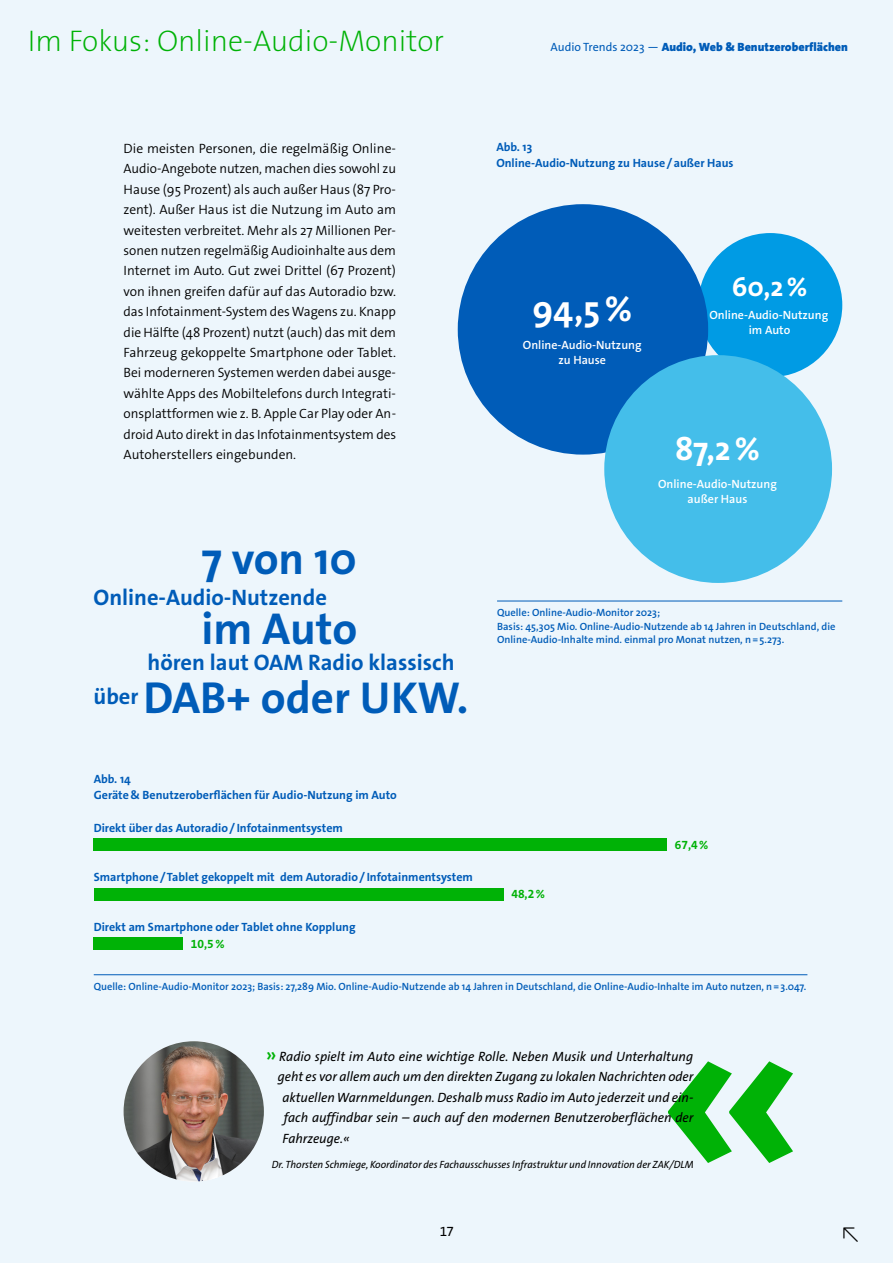
<style>
.page{position:relative;width:893px;height:1263px;background:#edf6fc}
.page>*{position:absolute;margin:0;border:0;box-sizing:border-box;transform-origin:0 0}
.t1{font:700 45px "The Sans Os F";color:#005cb8}
.Abb_zentriert_weiß{font:700 36px "The Sans Os F";color:#fff}
.Abb_zentriert_weiß-2{font:700 33px "The Sans Os F";color:#fff}
.Neu_Überschrift_Seiten{font:200 30px "The Sans Os F";color:#00b206}
.Abb_zentriert_weiß-3{font:700 27px "The Sans Os F";color:#fff}
.t2{font:700 22.5px "The Sans Os F";color:#005cb8}
.Fließtext{font:300 13.5px/20.4px "The Sans Os F";color:#000;text-align:justify}
.NEU_Zitat{font:italic 13.5px "The Sans Os F";color:#000}
.t3{font:13.5px "The Sans Os F";color:#000}
.Tabellenziffern{font:700 12px "The Sans Os F";color:#005cb8}
.NEU_Abbildungen_Head{font:700 12px "The Sans Os F";color:#005cb8}
.Abb_8Pt_zentriert{font:600 12px/15px "The Sans Os F";color:#fff;text-align:center}
.t4{font:900 12px "The Sans Os F";color:#005cb8}
.Tabellenziffern-2{font:700 12px "The Sans Os F";color:#00b206}
.NEU_Abb_Wort{font:700 12px "The Sans Os F";color:#005cb8}
.NEU_Legende_blau_7PT{font:600 10.5px/13.5px "The Sans Os F";color:#005cb8}
.NEU_Autor{font:italic 10.5px "The Sans Os F";color:#000}
.s1{font-weight:400}
.s2{font-weight:600;font-style:normal;font-size:21px;color:#00b206}
</style>
<div class="page">
<svg style="left:668px;top:1061px;width:125px;height:102px"></svg>
<img style="left:124px;top:1041px;width:140px;height:140px;border-radius:70px">
<hr style="left:497px;top:601px;width:345px;height:1px;background:#005cb8">
<div style="left:698px;top:233px;width:144px;height:144px;background:#009be4;border-radius:50%"></div>
<div style="left:458px;top:204px;width:250px;height:251px;background:#005cb8;border-radius:50%"></div>
<div style="left:604px;top:355px;width:228px;height:228px;background:#44beea;border-radius:50%"></div>
<hr style="left:94px;top:974px;width:713px;height:1px;background:#005cb8">
<div style="left:94px;top:838px;width:573px;height:13px;background:#00b206"></div>
<div style="left:94px;top:888px;width:410px;height:12px;background:#00b206"></div>
<div style="left:94px;top:937px;width:89px;height:13px;background:#00b206"></div>
<p class="Neu_Überschrift_Seiten" style="left:28px;top:21px;width:418px">Im Fokus: Online-Audio-Monitor</p>
<p class="t4" style="left:550px;top:39px;width:299px"><span class="s1">Audio Trends 2023 —</span> Audio, Web &amp; Benutzeroberflächen</p>
<p class="Fließtext" style="left:124px;top:138px;width:274px">Die meisten Personen, die regelmäßig Online-Audio-Angebote nutzen, machen dies sowohl zu Hause (95 Prozent) als auch außer Haus (87 Pro&shy;zent). Außer Haus ist die Nutzung im Auto am weitesten verbreitet. Mehr als 27 Millionen Per&shy;sonen nutzen regelmäßig Audioinhalte aus dem Internet im Auto. Gut zwei Drittel (67 Prozent) von ihnen greifen dafür auf das Autoradio bzw. das Infotainment-System des Wagens zu. Knapp die Hälfte (48 Prozent) nutzt (auch) das mit dem Fahrzeug gekoppelte Smartphone oder Tablet.<br>Bei moderneren Systemen werden dabei ausge&shy;wählte Apps des Mobiltelefons durch Integrati&shy;onsplattformen wie z. B. Apple Car Play oder An&shy;droid Auto direkt in das Infotainmentsystem des Autoherstellers eingebunden.</p>
<p class="NEU_Abb_Wort" style="left:496px;top:140px;width:37px">Abb. 13</p>
<p class="NEU_Abbildungen_Head" style="left:496px;top:155px;width:239px">Online-Audio-Nutzung zu Hause/außer Haus</p>
<p class="Abb_zentriert_weiß-3" style="left:732px;top:269px;width:77px">60,2%</p>
<p class="Abb_8Pt_zentriert" style="left:709px;top:308px;width:120px">Online-Audio-Nutzung im Auto</p>
<p class="Abb_zentriert_weiß" style="left:532px;top:286px;width:101px">94,5%</p>
<p class="Abb_8Pt_zentriert" style="left:523px;top:338px;width:120px">Online-Audio-Nutzung zu Hause</p>
<p class="Abb_zentriert_weiß-2" style="left:675px;top:427px;width:87px">87,2%</p>
<p class="Abb_8Pt_zentriert" style="left:658px;top:476px;width:120px">Online-Audio-Nutzung außer Haus</p>
<p class="t1" style="left:202px;top:529px;width:157px">7 von 10</p>
<p class="t2" style="left:94px;top:583px;width:235px">Online-Audio-Nutzende</p>
<p class="t1" style="left:202px;top:600px;width:157px">im Auto</p>
<p class="t2" style="left:148px;top:648px;width:308px">hören laut OAM Radio klassisch</p>
<p class="t1" style="left:94px;top:669px;width:372px"><sup>über</sup> DAB+ oder UKW.</p>
<p class="NEU_Abb_Wort" style="left:94px;top:771px;width:39px">Abb. 14</p>
<p class="NEU_Abbildungen_Head" style="left:94px;top:787px;width:305px">Geräte&amp; Benutzeroberflächen für Audio-Nutzung im Auto</p>
<p class="Tabellenziffern" style="left:94px;top:820px;width:251px">Direkt über das Autoradio/ Infotainmentsystem</p>
<p class="Tabellenziffern" style="left:94px;top:869px;width:381px">Smartphone/Tablet gekoppelt mit dem Autoradio/ Infotainmentsystem</p>
<p class="Tabellenziffern" style="left:94px;top:919px;width:263px">Direkt am Smartphone oder Tablet ohne Kopplung</p>
<p class="Tabellenziffern-2" style="left:191px;top:937px;width:35px">10,5%</p>
<p class="NEU_Legende_blau_7PT" style="left:497px;top:606px;width:340px">Quelle: Online-Audio-Monitor 2023;<br>Basis: 45,305 Mio. Online-Audio-Nutzende ab 14 Jahren in Deutschland, die<br>Online-Audio-Inhalte mind. einmal pro Monat nutzen, n=5.273.</p>
<p class="Tabellenziffern-2" style="left:511px;top:887px;width:35px">48,2%</p>
<p class="Tabellenziffern-2" style="left:675px;top:838px;width:35px">67,4%</p>
<p class="NEU_Legende_blau_7PT" style="left:94px;top:980px;width:714px">Quelle: Online-Audio-Monitor 2023; Basis: 27,289 Mio. Online-Audio-Nutzende ab 14 Jahren in Deutschland, die Online-Audio-Inhalte im Auto nutzen, n=3.047.</p>
<p class="NEU_Zitat" style="left:266px;top:1048px;width:429px"><span class="s2">»</span> Radio spielt im Auto eine wichtige Rolle. Neben Musik und Unterhaltung</p>
<p class="NEU_Zitat" style="left:278px;top:1068px;width:417px">geht es vor allem auch um den direkten Zugang zu lokalen Nachrichten oder</p>
<p class="NEU_Zitat" style="left:282px;top:1088px;width:413px">aktuellen Warnmeldungen. Deshalb muss Radio im Auto jederzeit und ein-</p>
<p class="NEU_Zitat" style="left:284px;top:1109px;width:411px">fach auffindbar sein – auch auf den modernen Benutzeroberflächen der</p>
<p class="NEU_Zitat" style="left:282px;top:1129px;width:69px">Fahrzeuge.«</p>
<p class="NEU_Autor" style="left:272px;top:1158px;width:423px">Dr. Thorsten Schmiege, Koordinator des Fachausschusses Infrastruktur und Innovation der ZAK/DLM</p>
<p class="t3" style="left:440px;top:1223px;width:16px">17</p>
</div>
